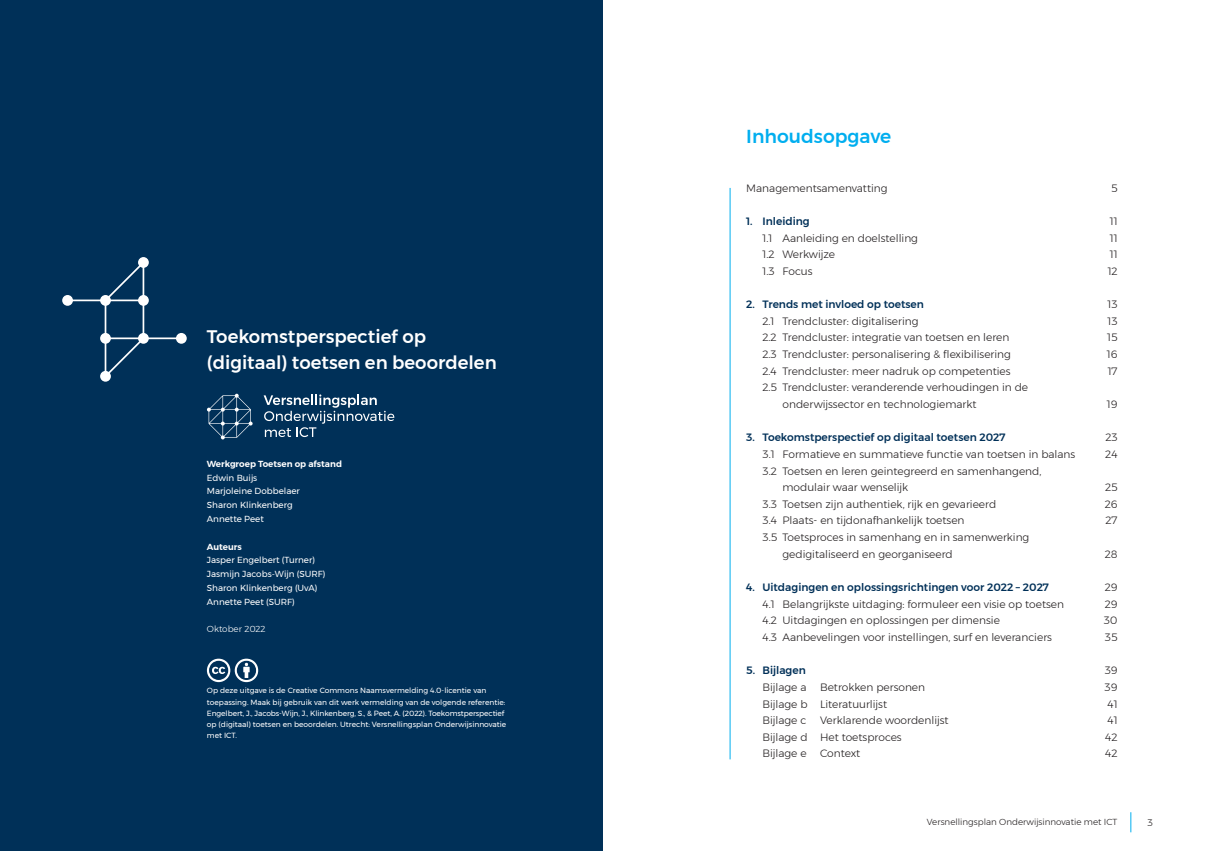
<style>
.page{position:relative;width:1205px;height:851px;background:#fff}
.page>*{position:absolute;margin:0;border:0;box-sizing:border-box;transform-origin:0 0}
.t1{font:500 18.75px "Montserrat";color:#00aeef}
.t2{font:500 18.12px/26.2px "Montserrat";color:#fff}
.t3{font:300 10.62px/16.6px "Montserrat";color:#231f20}
.t4{font:500 10.62px "Montserrat";color:#003058}
.t5{font:300 9.38px "Montserrat";color:#231f20}
.t6{font:8.75px "Montserrat";color:#fff}
.t7{font:300 8.75px "Montserrat";color:#231f20}
.t8{font:600 8.75px "Montserrat";color:#fff}
.t9{font:300 8.75px "Montserrat";color:#fff}
.t10{font:7.5px/11.2px "Montserrat";color:#fff}
</style>
<div class="page">
<div style="left:0;top:0;width:602px;height:850px;background:#003058"></div>
<svg style="left:70px;top:265px;width:112px;height:109px"></svg>
<div style="left:100px;top:295px;width:11px;height:11px;background:#fff;border-radius:50%"></div>
<div style="left:62px;top:295px;width:11px;height:11px;background:#fff;border-radius:50%"></div>
<div style="left:138px;top:295px;width:11px;height:11px;background:#fff;border-radius:50%"></div>
<div style="left:138px;top:257px;width:11px;height:11px;background:#fff;border-radius:50%"></div>
<div style="left:100px;top:333px;width:11px;height:10px;background:#fff;border-radius:50%"></div>
<div style="left:100px;top:371px;width:11px;height:10px;background:#fff;border-radius:50%"></div>
<div style="left:138px;top:333px;width:11px;height:10px;background:#fff;border-radius:50%"></div>
<div style="left:176px;top:333px;width:11px;height:10px;background:#fff;border-radius:50%"></div>
<svg style="left:264px;top:394px;width:130px;height:43px"></svg>
<svg style="left:207px;top:393px;width:46px;height:46px"></svg>
<svg style="left:207px;top:658px;width:51px;height:24px"></svg>
<svg style="left:1130px;top:812px;width:1px;height:20px"></svg>
<hr style="left:730px;top:188px;width:1px;height:571px;background:#00aeef">
<p class="t2" style="left:207px;top:323px;width:291px">Toekomstperspectief op (digitaal) toetsen en beoordelen</p>
<p class="t8" style="left:207px;top:457px;width:137px">Werkgroep Toetsen op afstand</p>
<p class="t6" style="left:207px;top:471px;width:52px">Edwin Buijs</p>
<p class="t6" style="left:207px;top:484px;width:94px">Marjoleine Dobbelaer</p>
<p class="t6" style="left:207px;top:498px;width:87px">Sharon Klinkenberg</p>
<p class="t6" style="left:207px;top:512px;width:58px">Annette Peet</p>
<p class="t8" style="left:207px;top:539px;width:36px">Auteurs</p>
<p class="t6" style="left:207px;top:553px;width:110px">Jasper Engelbert (Turner)</p>
<p class="t6" style="left:207px;top:567px;width:120px">Jasmijn Jacobs-Wijn (SURF)</p>
<p class="t6" style="left:207px;top:581px;width:112px">Sharon Klinkenberg (UvA)</p>
<p class="t6" style="left:207px;top:594px;width:89px">Annette Peet (SURF)</p>
<p class="t9" style="left:207px;top:622px;width:60px">Oktober 2022</p>
<p class="t10" style="left:207px;top:685px;width:300px">Op deze uitgave is de Creative Commons Naamsvermelding 4.0-licentie van toepassing. Maak bij gebruik van dit werk vermelding van de volgende referentie:</p>
<p class="t10" style="left:207px;top:707px;width:301px">Engelbert, J., Jacobs-Wijn, J., Klinkenberg, S., &amp; Peet, A. (2022). Toekomstperspectief op (digitaal) toetsen en beoordelen. Utrecht: Versnellingsplan Onderwijsinnovatie met ICT.</p>
<p class="t1" style="left:746px;top:121px;width:146px">Inhoudsopgave</p>
<p class="t3" style="left:746px;top:179px;width:143px">Managementsamenvatting</p>
<p class="t3" style="left:1111px;top:179px;width:8px">5</p>
<p class="t4" style="left:746px;top:213px;width:65px">1. Inleiding</p>
<p class="t3" style="left:1110px;top:213px;width:9px">11</p>
<p class="t3" style="left:762px;top:229px;width:157px">1.1 Aanleiding en doelstelling</p>
<p class="t3" style="left:1110px;top:229px;width:9px">11</p>
<p class="t3" style="left:762px;top:246px;width:74px">1.2 Werkwijze</p>
<p class="t3" style="left:1110px;top:246px;width:9px">11</p>
<p class="t3" style="left:762px;top:263px;width:52px">1.3 Focus</p>
<p class="t3" style="left:1107px;top:263px;width:11px">12</p>
<p class="t4" style="left:746px;top:296px;width:179px">2. Trends met invloed op toetsen</p>
<p class="t3" style="left:1107px;top:296px;width:12px">13</p>
<p class="t3" style="left:762px;top:312px;width:158px">2.1 Trendcluster: digitalisering</p>
<p class="t3" style="left:1107px;top:312px;width:12px">13</p>
<p class="t3" style="left:762px;top:329px;width:248px">2.2 Trendcluster: integratie van toetsen en leren</p>
<p class="t3" style="left:1107px;top:329px;width:12px">15</p>
<p class="t3" style="left:762px;top:346px;width:250px">2.3 Trendcluster: personalisering &amp; flexibilisering</p>
<p class="t3" style="left:1107px;top:346px;width:12px">16</p>
<p class="t3" style="left:762px;top:362px;width:250px">2.4 Trendcluster: meer nadruk op competenties</p>
<p class="t3" style="left:1108px;top:362px;width:11px">17</p>
<p class="t3" style="left:782px;top:379px;width:247px;text-indent:-20px">2.5 Trendcluster: veranderende verhoudingen in de onderwijssector en technologiemarkt</p>
<p class="t3" style="left:1107px;top:396px;width:12px">19</p>
<p class="t4" style="left:746px;top:429px;width:261px">3. Toekomstperspectief op digitaal toetsen 2027</p>
<p class="t3" style="left:1105px;top:429px;width:14px">23</p>
<p class="t3" style="left:762px;top:445px;width:314px">3.1 Formatieve en summatieve functie van toetsen in balans</p>
<p class="t3" style="left:1105px;top:445px;width:14px">24</p>
<p class="t3" style="left:782px;top:462px;width:260px;text-indent:-20px">3.2 Toetsen en leren geintegreerd en samenhangend, modulair waar wenselijk</p>
<p class="t3" style="left:1105px;top:479px;width:14px">25</p>
<p class="t3" style="left:762px;top:495px;width:235px">3.3 Toetsen zijn authentiek, rijk en gevarieerd</p>
<p class="t3" style="left:1104px;top:495px;width:14px">26</p>
<p class="t3" style="left:762px;top:512px;width:204px">3.4 Plaats- en tijdonafhankelijk toetsen</p>
<p class="t3" style="left:1105px;top:512px;width:14px">27</p>
<p class="t3" style="left:782px;top:529px;width:248px;text-indent:-20px">3.5 Toetsproces in samenhang en in samenwerking gedigitaliseerd en georganiseerd</p>
<p class="t3" style="left:1104px;top:545px;width:14px">28</p>
<p class="t4" style="left:746px;top:579px;width:304px">4. Uitdagingen en oplossingsrichtingen voor 2022 – 2027</p>
<p class="t3" style="left:1105px;top:578px;width:14px">29</p>
<p class="t3" style="left:762px;top:595px;width:303px">4.1 Belangrijkste uitdaging: formuleer een visie op toetsen</p>
<p class="t3" style="left:1105px;top:595px;width:14px">29</p>
<p class="t3" style="left:762px;top:612px;width:239px">4.2 Uitdagingen en oplossingen per dimensie</p>
<p class="t3" style="left:1104px;top:612px;width:15px">30</p>
<p class="t3" style="left:762px;top:628px;width:291px">4.3 Aanbevelingen voor instellingen, surf en leveranciers</p>
<p class="t3" style="left:1105px;top:628px;width:14px">35</p>
<p class="t4" style="left:746px;top:662px;width:61px">5. Bijlagen</p>
<p class="t3" style="left:1104px;top:662px;width:14px">39</p>
<p class="t3" style="left:762px;top:678px;width:46px">Bijlage a</p>
<p class="t3" style="left:820px;top:678px;width:107px">Betrokken personen</p>
<p class="t3" style="left:1104px;top:678px;width:14px">39</p>
<p class="t3" style="left:762px;top:695px;width:126px">Bijlage b Literatuurlijst</p>
<p class="t3" style="left:1107px;top:695px;width:12px">41</p>
<p class="t3" style="left:762px;top:711px;width:45px">Bijlage c</p>
<p class="t3" style="left:820px;top:711px;width:130px">Verklarende woordenlijst</p>
<p class="t3" style="left:1107px;top:711px;width:12px">41</p>
<p class="t3" style="left:762px;top:728px;width:141px">Bijlage d Het toetsproces</p>
<p class="t3" style="left:1105px;top:728px;width:14px">42</p>
<p class="t3" style="left:762px;top:745px;width:99px">Bijlage e Context</p>
<p class="t3" style="left:1105px;top:745px;width:14px">42</p>
<p class="t7" style="left:927px;top:815px;width:192px">Versnellingsplan Onderwijsinnovatie met ICT</p>
<p class="t5" style="left:1147px;top:815px;width:7px">3</p>
</div>
